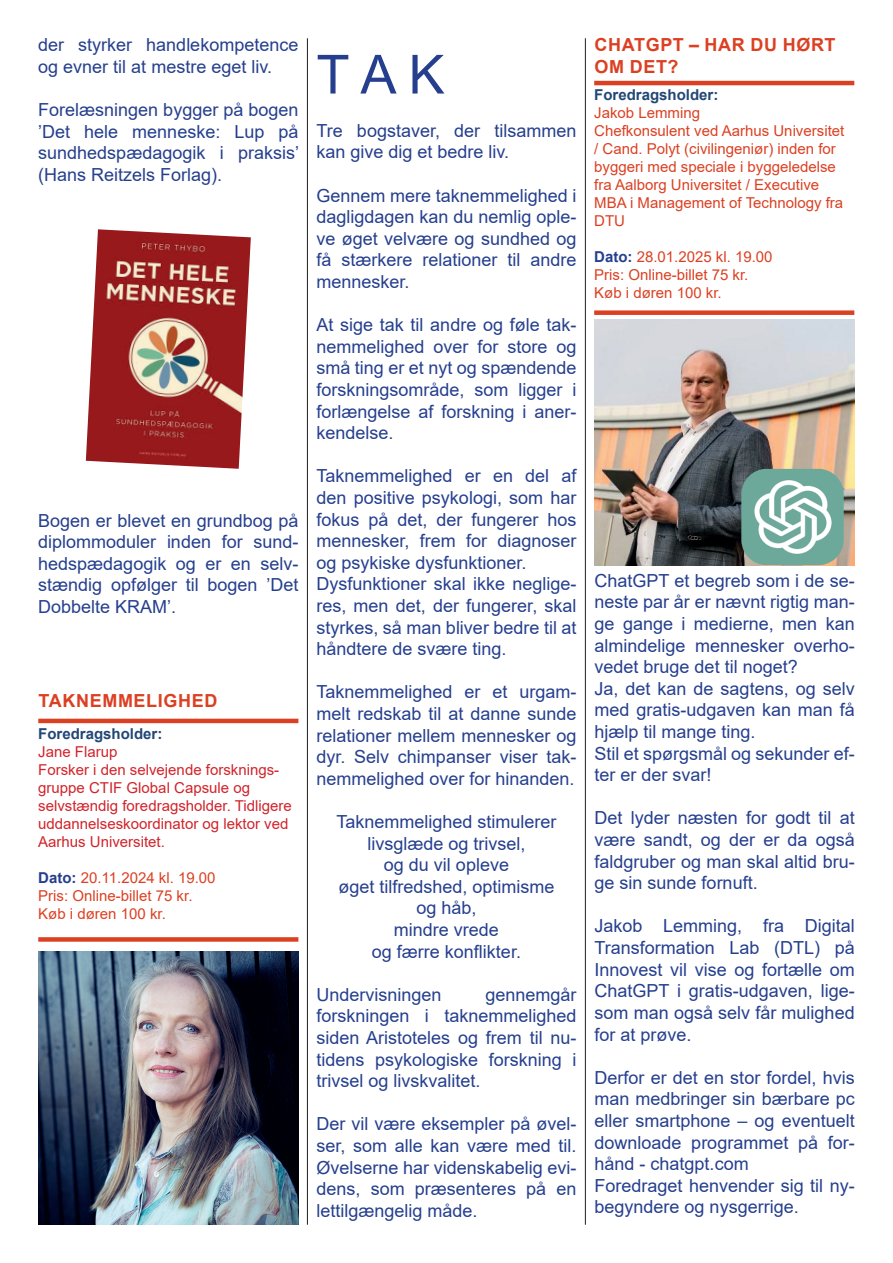
<style>
.page{position:relative;width:893px;height:1263px;background:#fff}
.page>*{position:absolute;margin:0;border:0;box-sizing:border-box;transform-origin:0 0}
.t1{font:54px "Arial";color:#253f8e}
.t2{font:18px/21.6px "Arial";color:#253f8e;text-align:justify}
.t3{font:700 18px/21.6px "Arial";letter-spacing:.035em;color:#dc4022}
.t4{font:15px/18px "Arial";color:#dc4022}
.t5{font:15px/18px "Arial";color:#d1232a}
.t6{font:700 15px "Arial";color:#224776}
.s1{font-weight:700;color:#253f8e}
</style>
<div class="page">
<hr style="left:307px;top:38px;width:1px;height:1187px;background:#231f20">
<hr style="left:585px;top:38px;width:1px;height:1187px;background:#231f20">
<hr style="left:38px;top:719px;width:260px;height:4px;background:#dc4022">
<div style="left:38px;top:937px;width:260px;height:5px;background:#dc4022"></div>
<hr style="left:594px;top:81px;width:260px;height:4px;background:#dc4022">
<div style="left:594px;top:310px;width:260px;height:5px;background:#dc4022"></div>
<img style="left:38px;top:952px;width:260px;height:273px">
<img style="left:86px;top:229px;width:165px;height:240px">
<img style="left:595px;top:320px;width:259px;height:246px">
<img style="left:741px;top:469px;width:103px;height:96px">
<p class="t2" style="left:38px;top:34px;width:262px">der styrker handlekompetence og evner til at mestre eget liv.</p>
<p class="t2" style="left:38px;top:99px;width:262px">Forelæsningen bygger på bogen ’Det hele menneske: Lup på sundhedspædagogik i praksis’ (Hans Reitzels Forlag).</p>
<p class="t2" style="left:38px;top:509px;width:262px">Bogen er blevet en grundbog på diplommoduler inden for sund&shy;hedspædagogik og er en selv&shy;stændig opfølger til bogen ’Det Dobbelte KRAM’.</p>
<p class="t3" style="left:39px;top:690px;width:180px">TAKNEMMELIGHED</p>
<p class="t6" style="left:38px;top:723px;width:126px">Foredragsholder:</p>
<p class="t5" style="left:38px;top:743px;width:255px">Jane Flarup<br>Forsker i den selvejende forsknings&shy;gruppe CTIF Global Capsule og selvstændig foredragsholder. Tidligere uddannelseskoordinator og lektor ved<br>Aarhus Universitet.</p>
<p class="t4" style="left:38px;top:869px;width:179px"><span class="s1">Dato:</span> 20.11.2024 kl. 19.00<br>Pris: Online-billet 75 kr.<br>Køb i døren 100 kr.</p>
<h1 class="t1" style="left:316px;top:37px;width:130px">T A K</h1>
<p class="t2" style="left:316px;top:119px;width:262px">Tre bogstaver, der tilsammen kan give dig et bedre liv.</p>
<p class="t2" style="left:316px;top:184px;width:262px">Gennem mere taknemmelighed i dagligdagen kan du nemlig ople&shy;ve øget velvære og sundhed og få stærkere relationer til andre mennesker.</p>
<p class="t2" style="left:316px;top:314px;width:262px">At sige tak til andre og føle tak&shy;nemmelighed over for store og små ting er et nyt og spændende forskningsområde, som ligger i forlængelse af forskning i aner&shy;kendelse.</p>
<p class="t2" style="left:316px;top:465px;width:262px;text-align:left">Taknemmelighed er en del af den positive psykologi, som har fokus på det, der fungerer hos mennesker, frem for diagnoser og psykiske dysfunktioner.<br>Dysfunktioner skal ikke neglige&shy;res, men det, der fungerer, skal styrkes, så man bliver bedre til at håndtere de svære ting.</p>
<p class="t2" style="left:316px;top:681px;width:262px">Taknemmelighed er et urgam&shy;melt redskab til at danne sunde relationer mellem mennesker og dyr. Selv chimpanser viser tak&shy;nemmelighed over for hinanden.</p>
<p class="t2" style="left:336px;top:811px;width:222px;text-align:center">Taknemmelighed stimulerer livsglæde og trivsel,<br>og du vil opleve<br>øget tilfredshed, optimisme og håb,<br>mindre vrede<br>og færre konflikter.</p>
<p class="t2" style="left:316px;top:983px;width:127px">Undervisningen</p>
<p class="t2" style="left:316px;top:983px;width:262px;text-indent:169px">gennemgår forskningen i taknemmelighed siden Aristoteles og frem til nu&shy;tidens psykologiske forskning i trivsel og livskvalitet.</p>
<p class="t2" style="left:316px;top:1113px;width:262px">Der vil være eksempler på øvel&shy;ser, som alle kan være med til.<br>Øvelserne har videnskabelig evi&shy;dens, som præsenteres på en lettilgængelig måde.</p>
<p class="t3" style="left:594px;top:34px;width:243px">CHATGPT – HAR DU HØRT<br>OM DET?</p>
<p class="t6" style="left:594px;top:84px;width:126px">Foredragsholder:</p>
<p class="t4" style="left:594px;top:103px;width:252px">Jakob Lemming<br>Chefkonsulent ved Aarhus Universitet / Cand. Polyt (civilingeniør) inden for byggeri med speciale i byggeledelse fra Aalborg Universitet / Executive<br>MBA i Management of Technology fra<br>DTU</p>
<p class="t4" style="left:594px;top:247px;width:180px"><span class="s1">Dato:</span> 28.01.2025 kl. 19.00<br>Pris: Online-billet 75 kr.<br>Køb i døren 100 kr.</p>
<p class="t2" style="left:595px;top:570px;width:262px;text-align:left">ChatGPT et begreb som i de se&shy;neste par år er nævnt rigtig man&shy;ge gange i medierne, men kan almindelige mennesker overho&shy;vedet bruge det til noget?<br>Ja, det kan de sagtens, og selv med gratis-udgaven kan man få hjælp til mange ting.<br>Stil et spørgsmål og sekunder ef&shy;ter er der svar!</p>
<p class="t2" style="left:595px;top:807px;width:262px">Det lyder næsten for godt til at være sandt, og der er da også faldgruber og man skal altid bru&shy;ge sin sunde fornuft.</p>
<p class="t2" style="left:595px;top:915px;width:262px">Jakob Lemming, fra Digital Transformation Lab (DTL) på Innovest vil vise og fortælle om ChatGPT i gratis-udgaven, lige&shy;som man også selv får mulighed for at prøve.</p>
<p class="t2" style="left:595px;top:1066px;width:262px;text-align:left">Derfor er det en stor fordel, hvis man medbringer sin bærbare pc eller smartphone – og eventuelt downloade programmet på for&shy;hånd - chatgpt.com<br>Foredraget henvender sig til ny&shy;begyndere og nysgerrige.</p>
</div>
